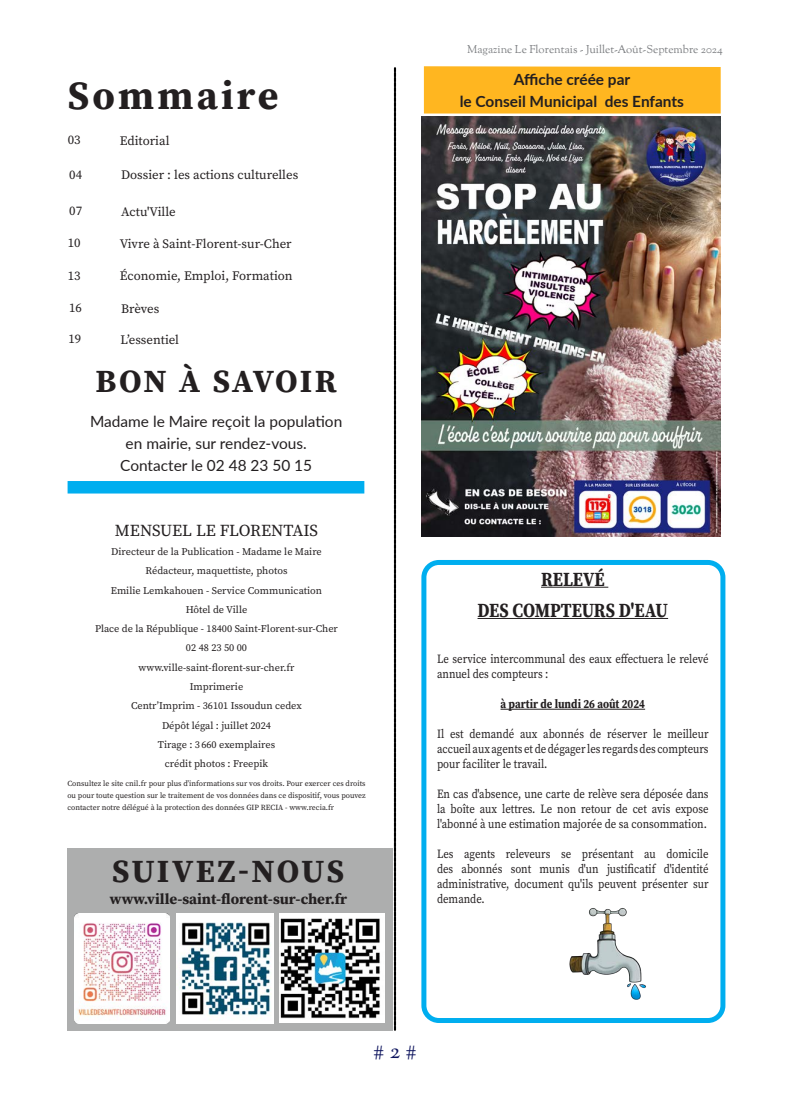
<style>
.page{position:relative;width:790px;height:1098px;background:#fff}
.page>*{position:absolute;margin:0;border:0;box-sizing:border-box;transform-origin:0 0}
.Titre_-_32_pts__Gras{font:700 39.88px "Source Serif Pro";letter-spacing:.08em;color:#231f20}
.bon_à_savoir{font:700 32.12px "Source Serif Pro";letter-spacing:.06em;color:#231f20}
.t1{font:22.5px "OFL Goudy St M";color:#0f165f}
.texte_OK{font:700 20px "Source Serif Pro";letter-spacing:-.005em;color:#231f20;scale:.86 1}
.Ours{font:16.75px "Source Serif Pro";letter-spacing:-.01em;color:#231f20}
.t2{font:15.38px "Lato";color:#231f20}
.t3{font:700 15.38px "Lato";color:#231f20}
.texte_table_des_matières{font:700 15px "Source Serif Pro";color:#231f20}
.texte_table_des_matières-2{font:12.88px "Source Serif Pro";color:#231f20}
.texte_OK-2{font:12.5px/15px "Source Serif Pro";color:#231f20;text-align:justify;scale:.86 1}
.texte_OK-3{font:700 12.5px "Source Serif Pro";color:#231f20;scale:.86 1}
.t4{font:11.25px "OFL Goudy St M";color:#7e8083}
.Ours-2{font:10.25px "Source Serif Pro";color:#231f20}
.Ours-3{font:7.75px/11.6px "Source Serif Pro";color:#231f20;text-align:justify}
</style>
<div class="page">
<div style="left:68px;top:481px;width:296px;height:12px;background:#00aeef"></div>
<div style="left:67px;top:848px;width:325px;height:182px;background:#adaeae"></div>
<img style="left:74px;top:913px;width:95px;height:109px">
<img style="left:176px;top:913px;width:97px;height:109px">
<img style="left:280px;top:913px;width:104px;height:109px">
<div style="left:423px;top:66px;width:297px;height:47px;background:#ffb620"></div>
<svg style="left:394px;top:67px;width:1px;height:963px"></svg>
<img style="left:421px;top:116px;width:299px;height:420px">
<hr style="left:540px;top:586px;width:68px;height:1px;background:#231f20">
<hr style="left:477px;top:618px;width:190px;height:1px;background:#231f20">
<hr style="left:500px;top:708px;width:144px;height:1px;background:#231f20">
<div style="left:421px;top:560px;width:304px;height:462px;border:5px solid #00aeef;border-radius:15px"></div>
<img style="left:569px;top:908px;width:77px;height:92px">
<p class="Titre_-_32_pts__Gras" style="left:68px;top:68px;width:212px">Sommaire</p>
<p class="texte_table_des_matières-2" style="left:68px;top:131px;width:14px">03</p>
<p class="texte_table_des_matières-2" style="left:69px;top:166px;width:14px">04</p>
<p class="texte_table_des_matières-2" style="left:69px;top:202px;width:14px">07</p>
<p class="texte_table_des_matières-2" style="left:68px;top:234px;width:14px">10</p>
<p class="texte_table_des_matières-2" style="left:120px;top:132px;width:51px">Editorial</p>
<p class="texte_table_des_matières-2" style="left:121px;top:166px;width:178px">Dossier : les actions culturelles</p>
<p class="texte_table_des_matières-2" style="left:121px;top:203px;width:56px">Actu'Ville</p>
<p class="texte_table_des_matières-2" style="left:120px;top:235px;width:173px">Vivre à Saint-Florent-sur-Cher</p>
<p class="texte_table_des_matières-2" style="left:68px;top:267px;width:14px">13</p>
<p class="texte_table_des_matières-2" style="left:120px;top:267px;width:174px">Économie, Emploi, Formation</p>
<p class="texte_table_des_matières-2" style="left:121px;top:300px;width:40px">Brèves</p>
<p class="texte_table_des_matières-2" style="left:69px;top:299px;width:14px">16</p>
<p class="texte_table_des_matières-2" style="left:68px;top:330px;width:14px">19</p>
<p class="texte_table_des_matières-2" style="left:120px;top:331px;width:60px">L’essentiel</p>
<p class="bon_à_savoir" style="left:95px;top:359px;width:242px">BON À SAVOIR</p>
<p class="t2" style="left:90px;top:410px;width:253px">Madame le Maire reçoit la population</p>
<p class="t2" style="left:125px;top:432px;width:182px">en mairie, sur rendez-vous.</p>
<p class="t2" style="left:120px;top:454px;width:193px">Contacter le 02 48 23 50 15</p>
<p class="Ours" style="left:115px;top:519px;width:205px">MENSUEL LE FLORENTAIS</p>
<p class="Ours-2" style="left:111px;top:544px;width:212px">Directeur de la Publication - Madame le Maire</p>
<p class="Ours-2" style="left:145px;top:564px;width:143px">Rédacteur, maquettiste, photos</p>
<p class="Ours-2" style="left:111px;top:583px;width:213px">Emilie Lemkahouen - Service Communication</p>
<p class="Ours-2" style="left:185px;top:602px;width:63px">Hôtel de Ville</p>
<p class="Ours-2" style="left:95px;top:621px;width:244px">Place de la République - 18400 Saint-Florent-sur-Cher</p>
<p class="Ours-2" style="left:186px;top:641px;width:62px">02 48 23 50 00</p>
<p class="Ours-2" style="left:138px;top:660px;width:157px">www.ville-saint-florent-sur-cher.fr</p>
<p class="Ours-2" style="left:190px;top:679px;width:55px">Imprimerie</p>
<p class="Ours-2" style="left:131px;top:699px;width:172px">Centr’Imprim - 36101 Issoudun cedex</p>
<p class="Ours-2" style="left:162px;top:718px;width:110px">Dépôt légal : juillet 2024</p>
<p class="Ours-2" style="left:158px;top:737px;width:119px">Tirage : 3660 exemplaires</p>
<p class="Ours-2" style="left:165px;top:756px;width:105px">crédit photos : Freepik</p>
<p class="Ours-3" style="left:67px;top:778px;width:299px">Consultez le site cnil.fr pour plus d’informations sur vos droits. Pour exercer ces droits ou pour toute question sur le traitement de vos données dans ce dispositif, vous pouvez contacter notre délégué à la protection des données GIP RECIA - www.recia.fr</p>
<p class="bon_à_savoir" style="left:112px;top:848px;width:233px">SUIVEZ-NOUS</p>
<p class="texte_table_des_matières" style="left:110px;top:888px;width:239px">www.ville-saint-florent-sur-cher.fr</p>
<p class="t4" style="left:467px;top:42px;width:257px">Magazine Le Florentais - Juillet-Août-Septembre 2024</p>
<p class="t3" style="left:513px;top:68px;width:118px">Affiche créée par</p>
<p class="t3" style="left:459px;top:90px;width:226px">le Conseil Municipal des Enfants</p>
<p class="texte_OK" style="left:540px;top:565px;width:75px">RELEVÉ</p>
<p class="texte_OK" style="left:477px;top:596px;width:223px">DES COMPTEURS D'EAU</p>
<p class="texte_OK-2" style="left:437px;top:651px;width:317px">Le service intercommunal des eaux effectuera le relevé annuel des compteurs :</p>
<p class="texte_OK-3" style="left:500px;top:695px;width:169px">à partir de lundi 26 août 2024</p>
<p class="texte_OK-2" style="left:437px;top:726px;width:317px">Il est demandé aux abonnés de réserver le meilleur accueil aux agents et de dégager les regards des compteurs pour faciliter le travail.</p>
<p class="texte_OK-2" style="left:437px;top:786px;width:317px">En cas d'absence, une carte de relève sera déposée dans la boîte aux lettres. Le non retour de cet avis expose l'abonné à une estimation majorée de sa consommation.</p>
<p class="texte_OK-2" style="left:437px;top:846px;width:317px">Les agents releveurs se présentant au domicile des abonnés sont munis d'un justificatif d'identité administrative, document qu'ils peuvent présenter sur demande.</p>
<h3 class="t1" style="left:372px;top:1036px;width:46px"># 2 #</h3>
</div>
